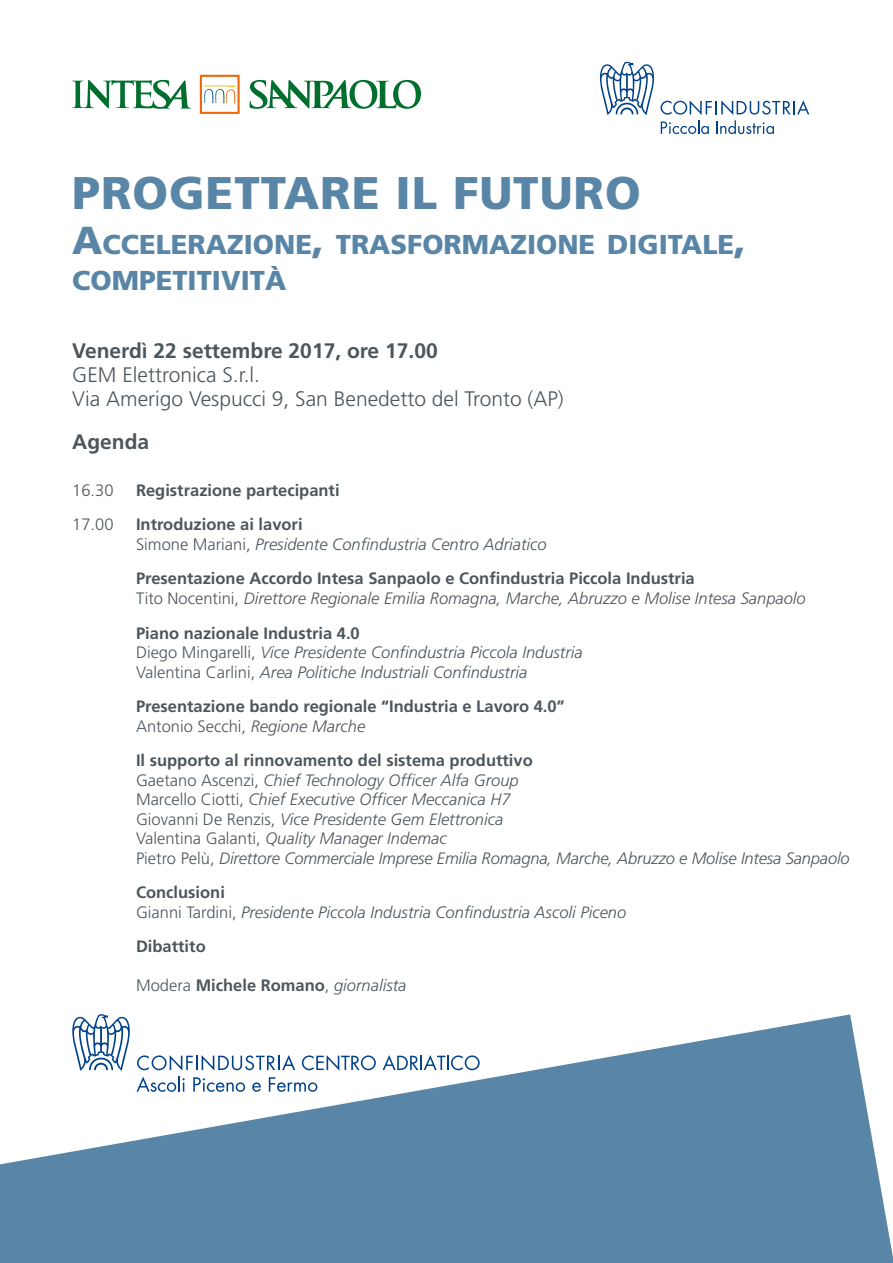
<style>
.page{position:relative;width:893px;height:1263px;background:#fff}
.page>*{position:absolute;margin:0;border:0;box-sizing:border-box;transform-origin:0 0}
.t1{font:900 45.75px "Frutiger";letter-spacing:.02em;color:#5986a6}
.t2{font:900 27.3px/36px "Frutiger";color:#5986a6}
.t3{font:300 21px/24px "Frutiger";color:#4c565c}
.t4{font:700 21px "Frutiger";color:#4c565c}
.t5{font:italic 300 16.5px/19.5px "Frutiger";color:#4c565c}
.t6{font:700 16.5px/19.5px "Frutiger";color:#4c565c}
.t7{font:300 16.5px "Frutiger";color:#4c565c}
.s1{font-size:39px}
.s2{font-weight:700;font-style:normal}
.s3{font-style:normal}
.s4{font-weight:300}
.s5{font-weight:300;font-style:italic}
</style>
<div class="page">
<svg style="left:0;top:1014px;width:893px;height:249px;fill:#5986a6"></svg>
<svg style="left:250px;top:80px;width:171px;height:29px"></svg>
<svg style="left:72px;top:80px;width:119px;height:29px"></svg>
<svg style="left:200px;top:75px;width:40px;height:39px"></svg>
<svg style="left:599px;top:62px;width:55px;height:53px"></svg>
<svg style="left:661px;top:100px;width:148px;height:34px"></svg>
<svg style="left:71px;top:1014px;width:60px;height:57px"></svg>
<svg style="left:383px;top:1055px;width:97px;height:15px"></svg>
<svg style="left:137px;top:1055px;width:239px;height:37px"></svg>
<h1 class="t1" style="left:72px;top:165px;width:570px">PROGETTARE IL FUTURO</h1>
<h2 class="t2" style="left:72px;top:226px;width:675px"><span class="s1">A</span>CCELERAZIONE<span class="s1">,</span> TRASFORMAZIONE DIGITALE<span class="s1">,<br></span>COMPETITIVITÀ</h2>
<p class="t4" style="left:72px;top:338px;width:367px">Venerdì 22 settembre 2017, ore 17.00</p>
<p class="t3" style="left:72px;top:363px;width:493px">GEM Elettronica S.r.l.<br>Via Amerigo Vespucci 9, San Benedetto del Tronto (AP)</p>
<p class="t4" style="left:72px;top:430px;width:79px">Agenda</p>
<p class="t7" style="left:72px;top:481px;width:43px">16.30</p>
<p class="t6" style="left:136px;top:481px;width:205px">Registrazione partecipanti</p>
<p class="t7" style="left:72px;top:515px;width:43px">17.00</p>
<p class="t5" style="left:136px;top:515px;width:412px"><span class="s2">Introduzione ai lavori<br></span><span class="s3">Simone Mariani,</span> Presidente Confindustria Centro Adriatico</p>
<p class="t5" style="left:136px;top:569px;width:671px"><span class="s2">Presentazione Accordo Intesa Sanpaolo e Confindustria Piccola Industria<br></span><span class="s3">Tito Nocentini,</span> Direttore Regionale Emilia Romagna, Marche, Abruzzo e Molise Intesa Sanpaolo</p>
<p class="t5" style="left:136px;top:623px;width:448px"><span class="s2">Piano nazionale Industria 4.0<br></span><span class="s3">Diego Mingarelli,</span> Vice Presidente Confindustria Piccola Industria<br><span class="s3">Valentina Carlini,</span> Area Politiche Industriali Confindustria</p>
<p class="t6" style="left:136px;top:697px;width:430px">Presentazione bando regionale “Industria e Lavoro 4.0”<br><span class="s4">Antonio Secchi,</span> <span class="s5">Regione Marche</span></p>
<p class="t5" style="left:136px;top:751px;width:715px"><span class="s2">Il supporto al rinnovamento del sistema produttivo<br></span><span class="s3">Gaetano Ascenzi,</span> Chief Technology Officer Alfa Group<br><span class="s3">Marcello Ciotti,</span> Chief Executive Officer Meccanica H7<br><span class="s3">Giovanni De Renzis,</span> Vice Presidente Gem Elettronica<br><span class="s3">Valentina Galanti,</span> Quality Manager Indemac<br><span class="s3">Pietro Pelù,</span> Direttore Commerciale Imprese Emilia Romagna, Marche, Abruzzo e Molise Intesa Sanpaolo</p>
<p class="t5" style="left:136px;top:883px;width:492px"><span class="s2">Conclusioni<br></span><span class="s3">Gianni Tardini,</span> Presidente Piccola Industria Confindustria Ascoli Piceno</p>
<p class="t6" style="left:136px;top:937px;width:71px">Dibattito</p>
<p class="t6" style="left:136px;top:976px;width:272px"><span class="s4">Modera</span> Michele Romano<span class="s4">,</span> <span class="s5">giornalista</span></p>
</div>
